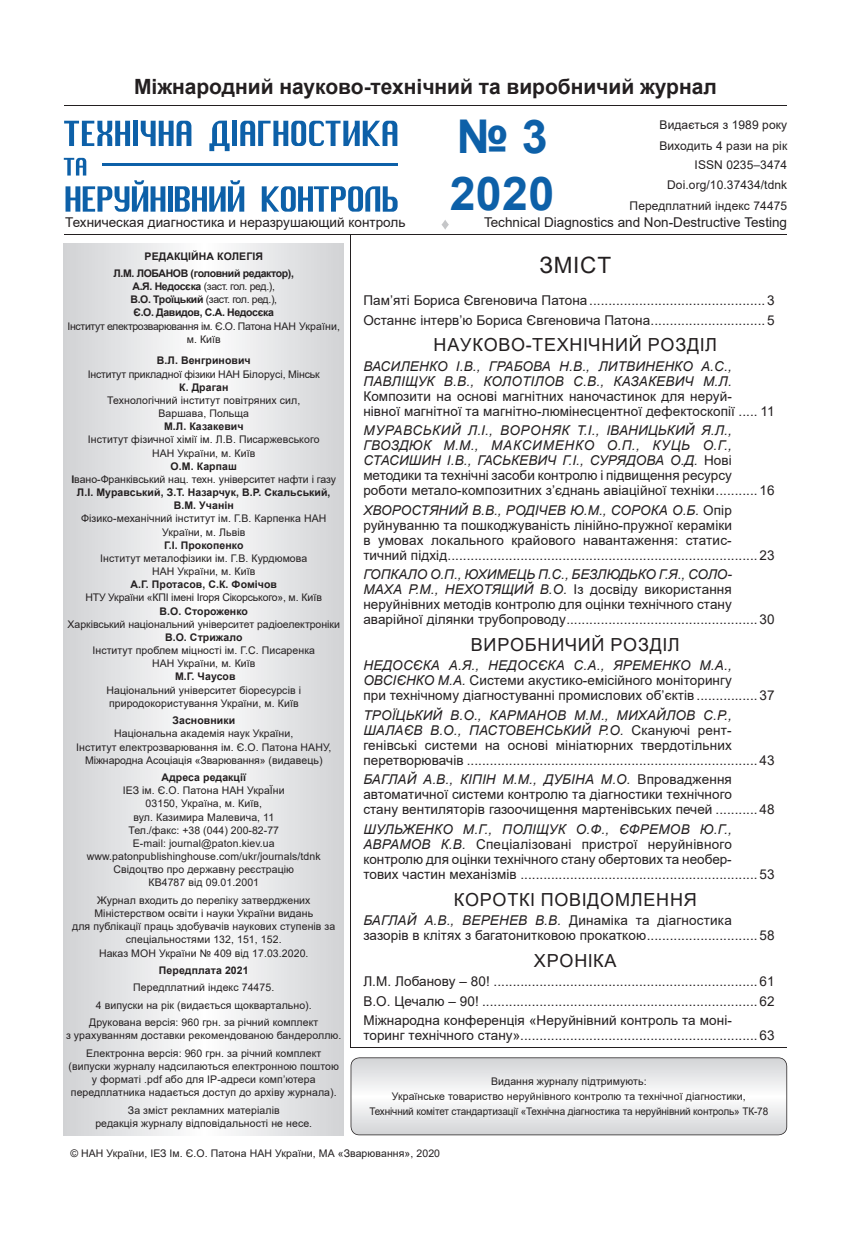
<style>
.page{position:relative;width:851px;height:1234px;background:#fff}
.page>*{position:absolute;margin:0;border:0;box-sizing:border-box;transform-origin:0 0}
.t1{font:700 46.5px/57.2px "Arial";color:#0d60a8}
.t2{font:22.5px "Arial";letter-spacing:.035em;color:#231f20}
.t3{font:700 21px "Arial";color:#231f20}
.t4{font:18px "Arial";letter-spacing:.045em;color:#231f20}
.t5{font:13.5px/15px "Arial";letter-spacing:.005em;color:#231f20}
.t6{font:italic 13.5px/15px "Arial";letter-spacing:.015em;color:#231f20}
.t7{font:12px/20.9px "Arial";letter-spacing:.01em;color:#231f20}
.t8{font:10.5px/13.2px "Arial";letter-spacing:.01em;color:#231f20;text-align:center}
.t9{font:700 10.5px/13.2px "Arial";letter-spacing:.01em;color:#231f20;text-align:center}
.t10{font:700 10.5px/13.2px "Arial";letter-spacing:-.03em;color:#231f20;text-align:center}
.t11{font:10.5px "Arial";letter-spacing:-.015em;color:#231f20}
.t12{font:10.5px/13.2px "Arial";letter-spacing:-.03em;color:#231f20;text-align:center}
.s1{font-weight:400}
.s2{font-style:normal}
.s3{font-style:italic}
</style>
<div class="page">
<hr style="left:64px;top:105px;width:286px;height:1px;background:#231f20">
<hr style="left:350px;top:105px;width:127px;height:1px;background:#231f20">
<hr style="left:477px;top:105px;width:310px;height:1px;background:#231f20">
<hr style="left:64px;top:234px;width:286px;height:1px;background:#231f20">
<hr style="left:350px;top:234px;width:127px;height:1px;background:#231f20">
<hr style="left:477px;top:234px;width:310px;height:1px;background:#231f20">
<hr style="left:350px;top:1046px;width:127px;height:1px;background:#231f20">
<hr style="left:477px;top:1046px;width:310px;height:1px;background:#231f20">
<hr style="left:350px;top:235px;width:1px;height:811px;background:#231f20">
<svg style="left:64px;top:243px;width:280px;height:891px"></svg>
<svg style="left:350px;top:1057px;width:437px;height:77px"></svg>
<svg style="left:64px;top:121px;width:66px;height:25px"></svg>
<div style="left:133px;top:121px;width:5px;height:25px;background:#0d60a8"></div>
<svg style="left:141px;top:121px;width:50px;height:25px"></svg>
<svg style="left:209px;top:121px;width:20px;height:30px"></svg>
<div style="left:232px;top:121px;width:5px;height:25px;background:#0d60a8"></div>
<svg style="left:240px;top:121px;width:157px;height:25px"></svg>
<svg style="left:64px;top:158px;width:101px;height:54px"></svg>
<div style="left:167px;top:186px;width:5px;height:25px;background:#0d60a8"></div>
<svg style="left:175px;top:180px;width:69px;height:31px"></svg>
<svg style="left:262px;top:186px;width:135px;height:26px"></svg>
<svg style="left:441px;top:220px;width:8px;height:10px"></svg>
<hr style="left:103px;top:164px;width:294px;height:2px;background:#0d60a8">
<h3 class="t3" style="left:134px;top:72px;width:584px">Міжнародний науково-технічний та виробничий журнал</h3>
<h1 class="t1" style="left:449px;top:109px;width:106px">№ 3<br>2020</h1>
<p class="t7" style="left:659px;top:115px;width:129px">Видається з 1989 року<br>Виходить 4 рази на рік</p>
<p class="t7" style="left:629px;top:154px;width:159px;text-align:right">ISSN 0235–3474<br>Doi.org/10.37434/tdnk<br>Передплатний індекс 74475</p>
<p class="t5" style="left:65px;top:215px;width:341px">Техническая диагностика и неразрушающий контроль</p>
<p class="t5" style="left:484px;top:215px;width:304px">Technical Diagnostics and Non-Destructive Testing</p>
<p class="t10" style="left:113px;top:247px;width:182px;line-height:17.4px">РЕДАКЦІЙНА КОЛЕГІЯ<br>Л.М. ЛОБАНОВ (головний редактор),</p>
<p class="t10" style="left:130px;top:280px;width:148px;text-align:left">А.Я. Недосєка <span class="s1">(заст. гол. ред.),<br></span>В.О. Троїцький <span class="s1">(заст. гол. ред.),<br></span>Є.О. Давидов, С.А. Недосєка</p>
<p class="t12" style="left:68px;top:319px;width:274px">Інститут електрозварювання ім. Є.О. Патона НАН України, м. Київ</p>
<p class="t9" style="left:157px;top:354px;width:95px">В.Л. Венгринович</p>
<p class="t11" style="left:88px;top:366px;width:233px">Інститут прикладної фізики НАН Білорусі, Мінськ</p>
<p class="t9" style="left:179px;top:380px;width:51px">К. Драган</p>
<p class="t8" style="left:107px;top:393px;width:195px">Технологічний інститут повітряних сил,<br>Варшава, Польща</p>
<p class="t9" style="left:164px;top:420px;width:81px">М.Л. Казакевич</p>
<p class="t8" style="left:88px;top:433px;width:233px">Інститут фізичної хімії ім. Л.В. Писаржевського<br>НАН України, м. Київ</p>
<p class="t9" style="left:71px;top:459px;width:266px">О.М. Карпаш<br>І<span class="s1">вано-Франківський нац. техн. університет нафти і газу<br></span>Л.І. Муравський, З.Т. Назарчук, В.Р. Скальський,<br>В.М. Учанін</p>
<p class="t8" style="left:81px;top:512px;width:247px">Фізико-механічний інститут ім. Г.В. Карпенка НАН<br>України, м. Львів</p>
<p class="t9" style="left:164px;top:538px;width:81px">Г.І. Прокопенко</p>
<p class="t8" style="left:100px;top:551px;width:208px">Інститут металофізики ім. Г.В. Курдюмова<br>НАН України, м. Київ</p>
<p class="t9" style="left:130px;top:578px;width:148px">А.Г. Протасов, С.К. Фомічов</p>
<p class="t11" style="left:85px;top:590px;width:238px">НТУ України «КПІ імені Ігоря Сікорського», м. Київ</p>
<p class="t9" style="left:159px;top:604px;width:90px">В.О. Стороженко</p>
<p class="t8" style="left:67px;top:617px;width:274px">Харківський національний університет радіоелектроніки</p>
<p class="t9" style="left:165px;top:630px;width:79px">В.О. Стрижало</p>
<p class="t8" style="left:92px;top:643px;width:224px">Інститут проблем міцності ім. Г.С. Писаренка<br>НАН України, м. Київ</p>
<p class="t9" style="left:175px;top:670px;width:62px">М.Г. Чаусов</p>
<p class="t8" style="left:106px;top:683px;width:196px;text-align:left">Національний університет біоресурсів і природокористування України, м. Київ</p>
<p class="t9" style="left:172px;top:714px;width:64px">Засновники</p>
<p class="t8" style="left:76px;top:726px;width:256px">Національна академія наук України,<br>Інститут електрозварювання ім. Є.О. Патона НАНУ,<br>Міжнародна Асоціація «Зварювання» (видавець)</p>
<p class="t9" style="left:161px;top:770px;width:86px">Адреса редакції</p>
<p class="t8" style="left:87px;top:783px;width:235px">ІЕЗ ім. Є.О. Патона НАН УкраЇни<br>03150, Україна, м. Київ,<br>вул. Казимира Малевича, 11<br>Тел./факс: +38 (044) 200-82-77<br>E-mаil: journal@paton.kiev.ua www.patonpublishinghouse.com/ukr/journals/tdnk<br>Свідоцтво про державну реєстрацію<br>КВ4787 від 09.01.2001</p>
<p class="t8" style="left:72px;top:893px;width:265px">Журнал входить до переліку затверджених Міністерством освіти і науки України видань<br>для публікації праць здобувачів наукових ступенів за спеціальностями 132, 151, 152.<br>Наказ МОН України № 409 від 17.03.2020.</p>
<p class="t9" style="left:159px;top:963px;width:91px">Передплата 2021</p>
<p class="t8" style="left:89px;top:978px;width:230px;line-height:17.4px">Передплатний індекс 74475.<br>4 випуски на рік (видається щоквартально).<br>Друкована версія: 960 грн. за річний комплект</p>
<p class="t8" style="left:66px;top:1026px;width:277px;line-height:17.4px">з урахуванням доставки рекомендованою бандероллю.<br>Електронна версія: 960 грн. за річний комплект</p>
<p class="t8" style="left:68px;top:1059px;width:272px">(випуски журналу надсилаються електронною поштою у форматі .pdf або для IP-адреси комп’ютера передплатника надається доступ до архіву журнала).</p>
<p class="t8" style="left:95px;top:1103px;width:218px">За зміст рекламних матеріалів<br>редакція журналу відповідальності не несе.</p>
<h2 class="t2" style="left:539px;top:250px;width:73px">ЗМІСТ</h2>
<p class="t5" style="left:363px;top:291px;width:412px;line-height:19.4px">Пам’яті Бориса Євгеновича Патона ..............................................3<br>Останнє інтерв’ю Бориса Євгеновича Патона ..............................5</p>
<h3 class="t4" style="left:433px;top:333px;width:285px">НАУКОВО-ТЕХНІЧНИЙ РОЗДІЛ</h3>
<p class="t6" style="left:363px;top:359px;width:370px">ВАСИЛЕНКО І.В., ГРАБОВА Н.В., ЛИТВИНЕНКО А.С.,<br>ПАВЛІЩУК В.В., КОЛОТІЛОВ С.В., КАЗАКЕВИЧ М.Л.</p>
<p class="t5" style="left:363px;top:388px;width:412px">Композити на основі магнітних наночастинок для неруй-<br>нівної магнітної та магнітно-люмінесцентної дефектоскопії ..... 11</p>
<p class="t6" style="left:363px;top:423px;width:413px">МУРАВСЬКИЙ Л.І., ВОРОНЯК Т.І., ІВАНИЦЬКИЙ Я.Л., ГВОЗДЮК М.М., МАКСИМЕНКО О.П., КУЦЬ О.Г., СТАСИШИН І.В., ГАСЬКЕВИЧ Г.І., СУРЯДОВА О.Д. <span class="s2">Нові методики та технічні засоби контролю і підвищення ресурсу роботи метало-композитних з’єднань авіаційної техніки ........... 16</span></p>
<p class="t5" style="left:363px;top:502px;width:413px"><span class="s3">ХВОРОСТЯНИЙ В.В., РОДІЧЕВ Ю.М., СОРОКА О.Б.</span> Опір руйнуванню та пошкоджуваність лінійно-пружної кераміки<br>в умовах локального крайового навантаження: статис&shy;тичний підхід ................................................................................. 23</p>
<p class="t5" style="left:363px;top:567px;width:413px"><span class="s3">ГОПКАЛО О.П., ЮХИМЕЦЬ П.С., БЕЗЛЮДЬКО Г.Я., СОЛО-<br>МАХА Р.М., НЕХОТЯЩИЙ В.О.</span> Із досвіду використання неруйнівних методів контролю для оцінки технічного стану аварійної ділянки трубопроводу .................................................. 30</p>
<h3 class="t4" style="left:471px;top:632px;width:210px">ВИРОБНИЧИЙ РОЗДІЛ</h3>
<p class="t5" style="left:363px;top:658px;width:413px"><span class="s3">НЕДОСЄКА А.Я., НЕДОСЄКА С.А., ЯРЕМЕНКО М.А.,<br>ОВСІЄНКО М.А.</span> Системи акустико-емісійного моніторингу<br>при технічному діагностуванні промислових об’єктів ................37</p>
<p class="t5" style="left:363px;top:707px;width:413px"><span class="s3">ТРОЇЦЬКИЙ В.О., КАРМАНОВ М.М., МИХАЙЛОВ С.Р., ШАЛАЄВ В.О., ПАСТОВЕНСЬКИЙ Р.О.</span> Скануючі рент&shy;генівські системи на основі мініатюрних твердотільних перетворювачів ............................................................................ 43</p>
<p class="t5" style="left:363px;top:771px;width:412px"><span class="s3">БАГЛАЙ А.В., КІПІН М.М., ДУБІНА М.О.</span> Впровадження автоматичної системи контролю та діагностики технічного<br>стану вентиляторів газоочищення мартенівських печей ........... 48</p>
<p class="t5" style="left:363px;top:821px;width:413px"><span class="s3">ШУЛЬЖЕНКО М.Г., ПОЛІЩУК О.Ф., ЄФРЕМОВ Ю.Г., АВРАМОВ К.В.</span> Спеціалізовані пристрої неруйнівного контролю для оцінки технічного стану обертових та необер-<br>тових частин механізмів .............................................................. 53</p>
<h3 class="t4" style="left:453px;top:886px;width:244px">КОРОТКІ ПОВІДОМЛЕННЯ</h3>
<p class="t5" style="left:363px;top:912px;width:413px"><span class="s3">БАГЛАЙ А.В., ВЕРЕНЕВ В.В.</span> Динаміка та діагностика зазорів в клітях з багатонитковою прокаткою .............................58</p>
<h3 class="t4" style="left:534px;top:947px;width:84px">ХРОНІКА</h3>
<p class="t5" style="left:363px;top:971px;width:413px;line-height:19.4px;text-align:justify">Л.М. Лобанову – 80! ..................................................................... 61<br>В.О. Цечалю – 90! ........................................................................ 62<br>Міжнародна конференція «Неруйнівний контроль та моні-</p>
<p class="t5" style="left:363px;top:1027px;width:413px">торинг технічного стану».............................................................. 63</p>
<p class="t8" style="left:369px;top:1073px;width:400px;line-height:15px">Видання журналу підтримують:<br>Українське товариство неруйнівного контролю та технічної діагностики,<br>Технічний комітет стандартизації «Технічна діагностика та неруйнівний контроль» ТК-78</p>
<p class="t8" style="left:70px;top:1145px;width:371px">© НАН України, ІЕЗ Ім. Є.О. Патона НАН України, МА «Зварювання», 2020</p>
</div>
